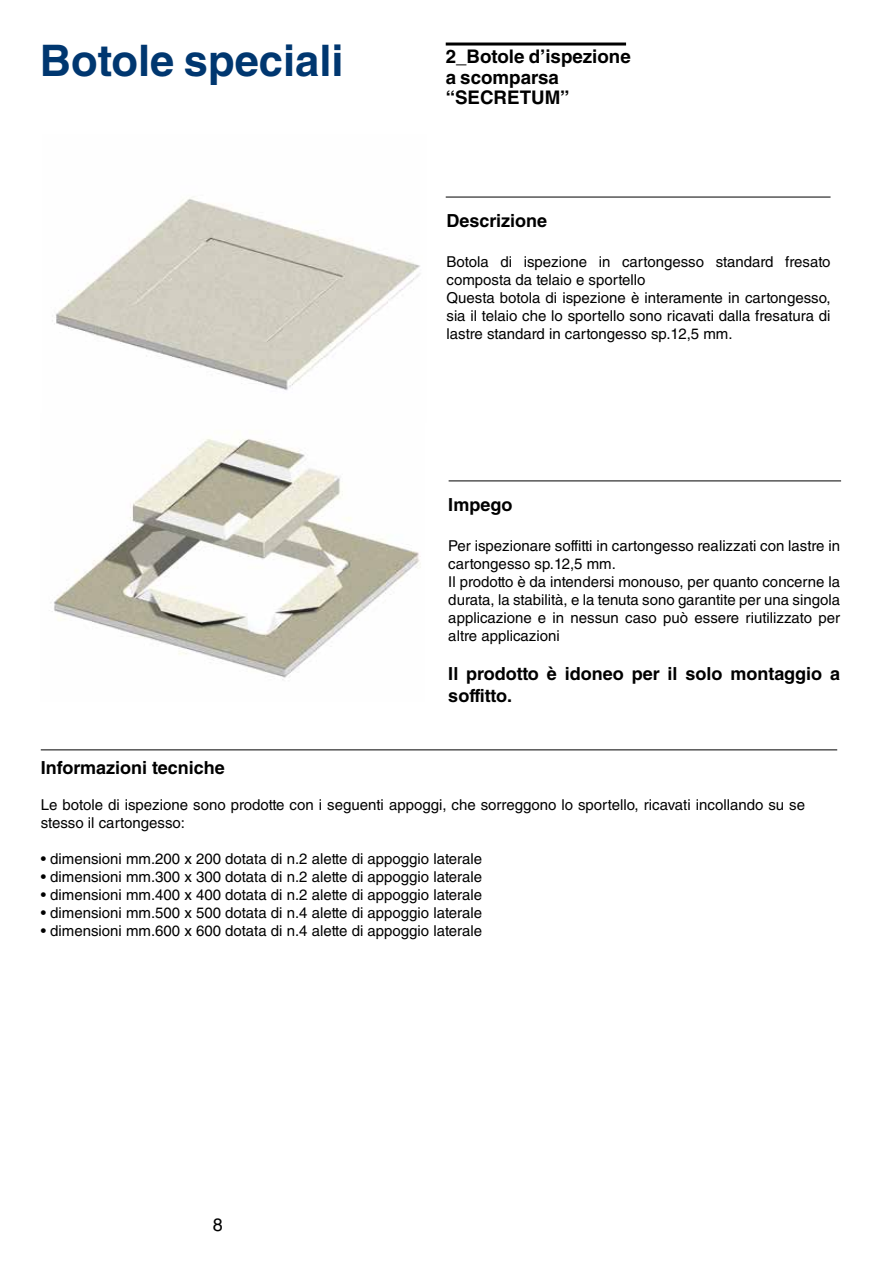
<style>
.page{position:relative;width:893px;height:1263px;background:#fff}
.page>*{position:absolute;margin:0;border:0;box-sizing:border-box;transform-origin:0 0}
.t1{font:700 43.5px "Helvetica LT Std";color:#003770}
.t2{font:700 18.75px/20.7px "Helvetica LT Std";color:#000}
.t3{font:700 18px/21.6px "Helvetica LT Std";color:#000}
.t4{font:18px "Helvetica LT Std";color:#000}
.t5{font:15px/18px "Helvetica LT Std";color:#000}
</style>
<div class="page">
<hr style="left:446px;top:197px;width:385px;height:1px;background:#000">
<hr style="left:449px;top:480px;width:392px;height:1px;background:#000">
<hr style="left:446px;top:43px;width:180px;height:3px;background:#000">
<hr style="left:41px;top:749px;width:796px;height:1px;background:#000">
<img style="left:52px;top:196px;width:368px;height:195px">
<img style="left:50px;top:438px;width:371px;height:242px">
<h1 class="t1" style="left:40px;top:34px;width:305px">Botole speciali</h1>
<p class="t2" style="left:446px;top:46px;width:187px">2_Botole d’ispezione a scomparsa “SECRETUM”</p>
<p class="t3" style="left:446px;top:210px;width:102px">Descrizione</p>
<p class="t5" style="left:446px;top:252px;width:386px">Botola di ispezione in cartongesso standard fresato composta da telaio e sportello<br>Questa botola di ispezione è interamente in cartongesso, sia il telaio che lo sportello sono ricavati dalla fresatura di lastre standard in cartongesso sp.12,5 mm.</p>
<p class="t3" style="left:448px;top:493px;width:66px">Impego</p>
<p class="t5" style="left:448px;top:536px;width:393px">Per ispezionare soffitti in cartongesso realizzati con lastre in cartongesso sp.12,5 mm.<br>Il prodotto è da intendersi monouso, per quanto concerne la durata, la stabilità, e la tenuta sono garantite per una singola applicazione e in nessun caso può essere riutilizzato per altre applicazioni</p>
<p class="t3" style="left:448px;top:663px;width:393px">Il prodotto è idoneo per il solo montaggio a soffitto.</p>
<p class="t3" style="left:41px;top:757px;width:185px">Informazioni tecniche</p>
<p class="t5" style="left:41px;top:796px;width:766px">Le botole di ispezione sono prodotte con i seguenti appoggi, che sorreggono lo sportello, ricavati incollando su se stesso il cartongesso:</p>
<p class="t5" style="left:41px;top:850px;width:443px">• dimensioni mm.200 x 200 dotata di n.2 alette di appoggio laterale</p>
<p class="t5" style="left:41px;top:868px;width:443px">• dimensioni mm.300 x 300 dotata di n.2 alette di appoggio laterale</p>
<p class="t5" style="left:41px;top:886px;width:443px">• dimensioni mm.400 x 400 dotata di n.2 alette di appoggio laterale</p>
<p class="t5" style="left:41px;top:904px;width:443px">• dimensioni mm.500 x 500 dotata di n.4 alette di appoggio laterale</p>
<p class="t5" style="left:41px;top:922px;width:443px">• dimensioni mm.600 x 600 dotata di n.4 alette di appoggio laterale</p>
<p class="t4" style="left:213px;top:1214px;width:12px">8</p>
</div>
